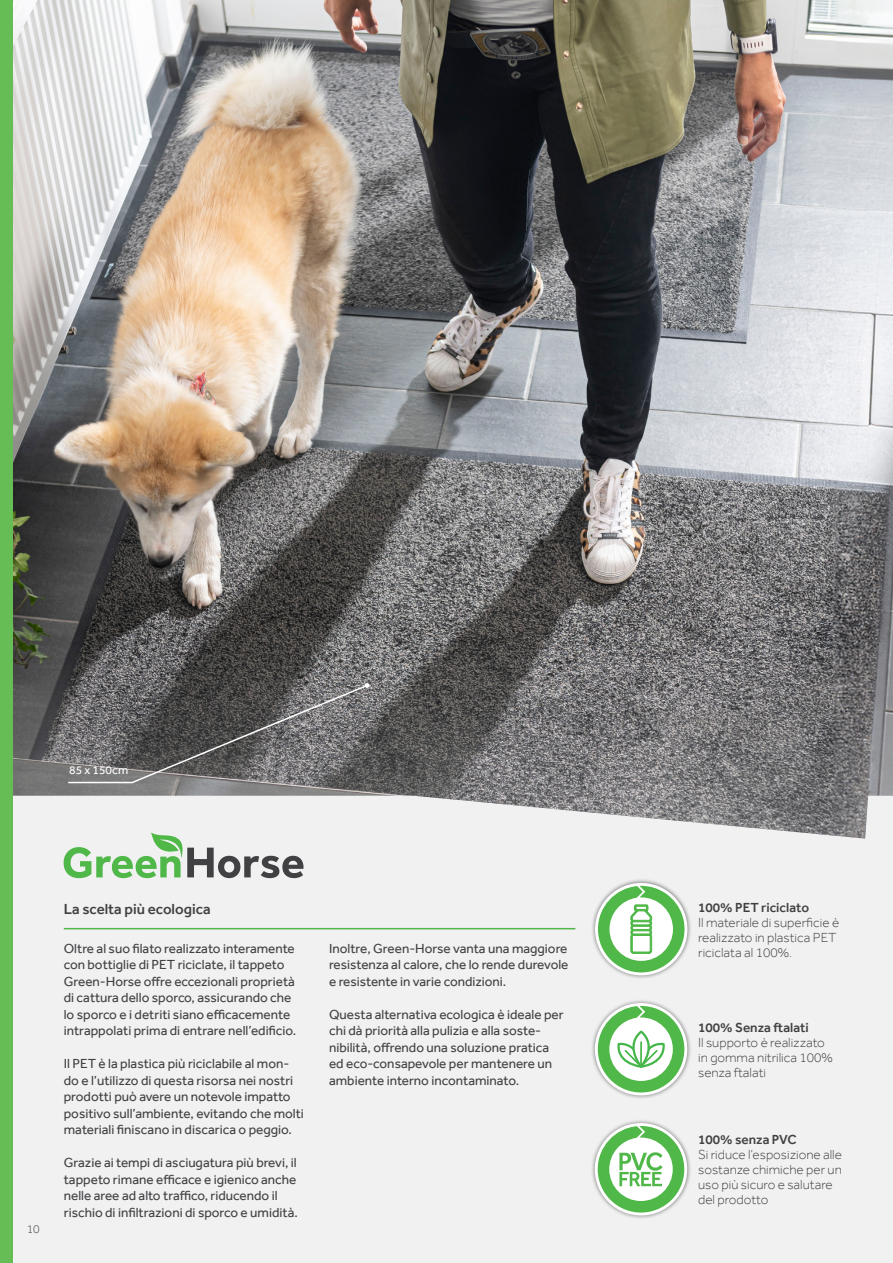
<style>
.page{position:relative;width:893px;height:1263px;background:#fff}
.page>*{position:absolute;margin:0;border:0;box-sizing:border-box;transform-origin:0 0}
.t1{font:500 15px "Effra";color:#414042}
.t2{font:13.5px/16.5px "Effra";color:#414042}
.t3{font:300 13.5px/15px "Effra";color:#414042}
.t4{font:500 13.5px "Effra";color:#414042}
.t5{font:12px "Effra";color:#fff}
.t6{font:300 12px "Effra";color:#414042}
</style>
<div class="page">
<div style="left:13px;top:838px;width:880px;height:425px;background:#f1f1f2"></div>
<img style="left:13px;top:0;width:880px;height:838px">
<div style="left:0;top:0;width:13px;height:1263px;background:#67bd55"></div>
<div style="left:591px;top:878px;width:101px;height:102px;background:#000;opacity:.5"></div>
<svg style="left:595px;top:883px;width:92px;height:92px"></svg>
<svg style="left:598px;top:886px;width:86px;height:86px"></svg>
<div style="left:591px;top:998px;width:101px;height:102px;background:#000;opacity:.5"></div>
<svg style="left:595px;top:1003px;width:92px;height:92px"></svg>
<svg style="left:598px;top:1006px;width:86px;height:86px"></svg>
<svg style="left:626px;top:1032px;width:30px;height:34px"></svg>
<div style="left:625px;top:1030px;width:32px;height:37px;border:2px solid #45b649;border-radius:50%"></div>
<hr style="left:640px;top:1042px;width:2px;height:24px;background:#45b649">
<div style="left:591px;top:1118px;width:100px;height:102px;background:#000;opacity:.5"></div>
<svg style="left:595px;top:1123px;width:92px;height:92px"></svg>
<svg style="left:598px;top:1126px;width:86px;height:86px"></svg>
<svg style="left:67px;top:683px;width:302px;height:101px;background:#676566"></svg>
<hr style="left:64px;top:928px;width:511px;height:1px;background:#50b848">
<svg style="left:64px;top:832px;width:240px;height:46px"></svg>
<p class="t5" style="left:69px;top:763px;width:61px">85 x 150cm</p>
<p class="t6" style="left:27px;top:1222px;width:15px">10</p>
<p class="t1" style="left:64px;top:900px;width:148px">La scelta più ecologica</p>
<p class="t2" style="left:64px;top:940px;width:234px">Oltre al suo filato realizzato interamente con bottiglie di PET riciclate, il tappeto Green-Horse offre eccezionali proprietà di cattura dello sporco, assicurando che lo sporco e i detriti siano efficacemente intrappolati prima di entrare nell’edificio.</p>
<p class="t2" style="left:64px;top:1055px;width:242px">Il PET è la plastica più riciclabile al mon&shy;do e l’utilizzo di questa risorsa nei nostri prodotti può avere un notevole impatto positivo sull’ambiente, evitando che molti materiali finiscano in discarica o peggio.</p>
<p class="t2" style="left:64px;top:1154px;width:236px">Grazie ai tempi di asciugatura più brevi, il tappeto rimane efficace e igienico anche nelle aree ad alto traffico, riducendo il rischio di infiltrazioni di sporco e umidità.</p>
<p class="t2" style="left:329px;top:940px;width:241px;text-align:justify">Inoltre, Green-Horse vanta una maggiore resistenza al calore, che lo rende durevole e resistente in varie condizioni.</p>
<p class="t2" style="left:329px;top:1006px;width:236px">Questa alternativa ecologica è ideale per chi dà priorità alla pulizia e alla soste&shy;nibilità, offrendo una soluzione pratica ed eco-consapevole per mantenere un ambiente interno incontaminato.</p>
<p class="t4" style="left:698px;top:899px;width:112px">100% PET riciclato</p>
<p class="t3" style="left:698px;top:914px;width:143px">Il materiale di superficie è realizzato in plastica PET riciclata al 100%.</p>
<p class="t4" style="left:698px;top:1019px;width:112px">100% Senza ftalati</p>
<p class="t3" style="left:698px;top:1034px;width:136px">Il supporto è realizzato in gomma nitrilica 100% senza ftalati</p>
<p class="t4" style="left:698px;top:1131px;width:100px">100% senza PVC</p>
<p class="t3" style="left:698px;top:1147px;width:145px">Si riduce l’esposizione alle sostanze chimiche per un uso più sicuro e salutare del prodotto</p>
</div>
